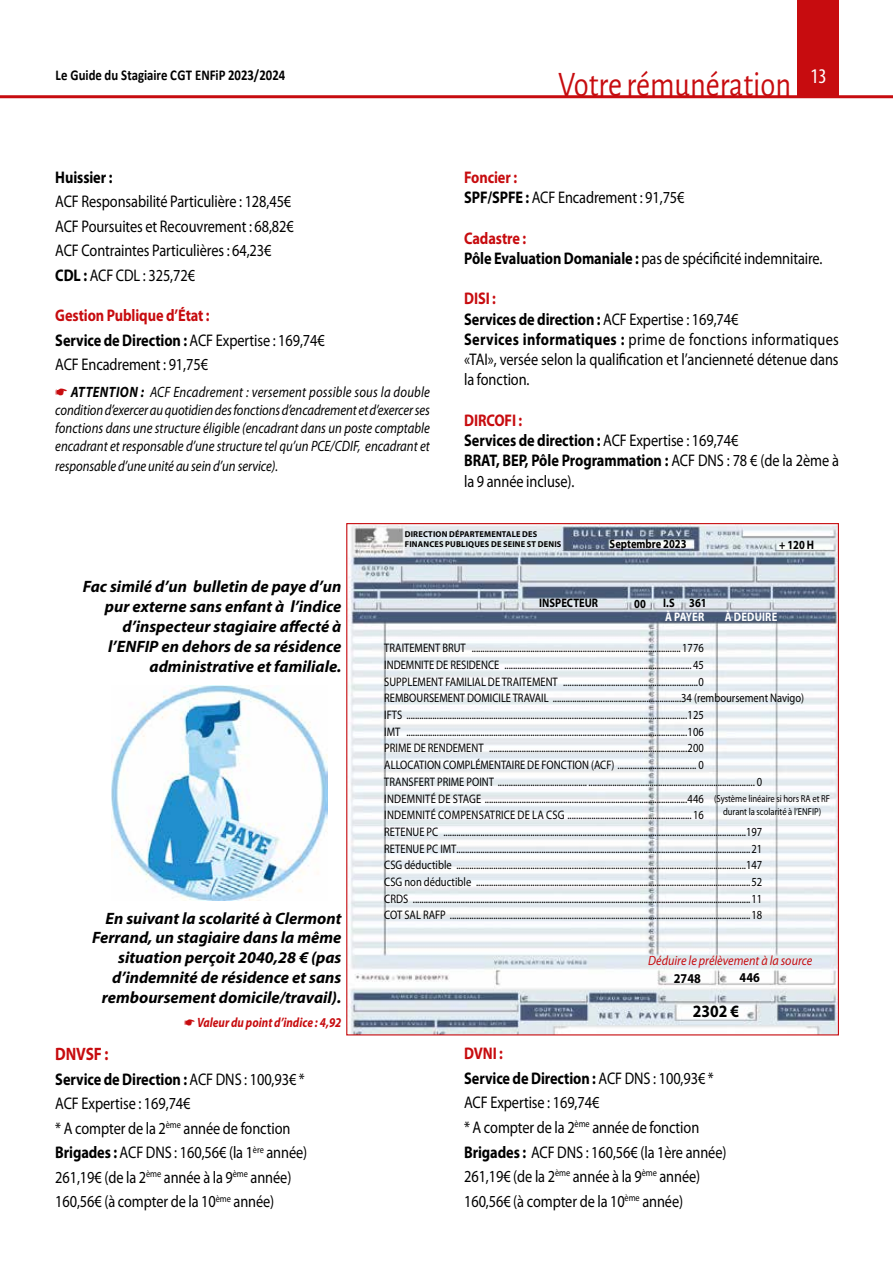
<style>
.page{position:relative;width:893px;height:1263px;background:#fff}
.page>*{position:absolute;margin:0;border:0;box-sizing:border-box;transform-origin:0 0}
.t1{font:36px "Alegreya Sans";color:#c70c0f;scale:.85 1}
.t2{font:condensed 21px "Myriad Pro";color:#fff}
.t3{font:700 18px "Myriad Pro";letter-spacing:-.005em;color:#c70c0f;scale:.85 1}
.t4{font:700 17.4px "Myriad Pro";color:#000;scale:.9 1}
.t5{font:16.8px/24.5px "Myriad Pro";letter-spacing:-.005em;color:#000;scale:.85 1}
.t6{font:700 16.8px "Myriad Pro";letter-spacing:-.005em;color:#000;scale:.85 1}
.t7{font:italic 700 16.5px/19.8px "Myriad Pro";color:#000;text-align:right}
.t8{font:italic 15px/18px "Myriad Pro";color:#000;text-align:justify;scale:.85 1}
.t9{font:700 15px "Calibri";color:#000;scale:.85 1}
.t10{font:italic 13.5px "Myriad Pro";color:#c70c0f;scale:.9 1}
.t11{font:italic 700 13.5px "Myriad Pro";color:#c70c0f;scale:.85 1}
.t12{font:700 13.5px "Myriad Pro";color:#000;scale:.9 1}
.t13{font:12.3px/16.6px "Myriad Pro";color:#000;scale:.85 1}
.t14{font:700 12.3px "Myriad Pro";color:#000;scale:.85 1}
.t15{font:700 12.3px "Myriad Pro";letter-spacing:.02em;color:#fff;scale:.85 1}
.t16{font:10.2px/13.5px "Myriad Pro";color:#000;text-align:center;scale:.85 1}
.t17{font:700 8.55px/10.2px "Myriad Pro";letter-spacing:.02em;color:#000}
.s1{font-weight:700}
.s2{font-weight:700;color:#c70c0f}
</style>
<div class="page">
<div style="left:798px;top:0;width:41px;height:96px;background:#c70c0f"></div>
<hr style="left:0;top:95px;width:893px;height:3px;background:#c70c0f">
<img style="left:348px;top:525px;width:489px;height:508px">
<img style="left:112px;top:685px;width:215px;height:216px">
<p class="t9" style="left:56px;top:65px;width:272px">Le Guide du Stagiaire CGT ENFiP 2023/2024</p>
<h2 class="t2" style="left:810px;top:63px;width:18px">13</h2>
<h1 class="t1" style="left:558px;top:60px;width:276px">Votre rémunération</h1>
<h3 class="t6" style="left:55px;top:166px;width:69px">Huissier :</h3>
<h3 class="t5" style="left:55px;top:189px;width:282px">ACF Responsabilité Particulière : 128,45€ ACF Poursuites et Recouvrement : 68,82€ ACF Contraintes Particulières : 64,23€ <span class="s1">CDL :</span> ACF CDL : 325,72€</h3>
<h3 class="t5" style="left:55px;top:303px;width:319px"><span class="s2">Gestion Publique d’État :<br></span><span class="s1">Service de Direction :</span> ACF Expertise : 169,74€<br>ACF Encadrement : 91,75€</h3>
<p class="t8" style="left:55px;top:382px;width:442px;text-indent:15px"><span class="s1">ATTENTION :</span> ACF Encadrement : versement possible sous la double condition d’exercer au quotidien des fonctions d’encadrement et d’exercer ses fonctions dans une structure éligible (encadrant dans un poste comptable encadrant et responsable d’une structure tel qu’un PCE/CDIF, encadrant et</p>
<p class="t8" style="left:55px;top:457px;width:264px">responsable d’une unité au sein d’un service).</p>
<h3 class="t5" style="left:464px;top:167px;width:261px;line-height:20.2px"><span class="s2">Foncier :<br></span><span class="s1">SPF/SPFE :</span> ACF Encadrement : 91,75€</h3>
<h3 class="t5" style="left:464px;top:227px;width:423px;line-height:20.2px"><span class="s2">Cadastre :<br></span><span class="s1">Pôle Evaluation Domaniale :</span> pas de spécificité indemnitaire.</h3>
<h3 class="t5" style="left:464px;top:288px;width:442px;line-height:20.2px"><span class="s2">DISI :<br></span><span class="s1">Services de direction :</span> ACF Expertise : 169,74€<br><span class="s1">Services informatiques :</span> prime de fonctions informatiques «TAI», versée selon la qualification et l’ancienneté détenue dans la fonction.</h3>
<h3 class="t5" style="left:464px;top:410px;width:442px;line-height:20.2px"><span class="s2">DIRCOFI :<br></span><span class="s1">Services de direction :</span> ACF Expertise : 169,74€<br><span class="s1">BRAT, BEP, Pôle Programmation :</span> ACF DNS : 78 € (de la 2ème à la 9 année incluse).</h3>
<h3 class="t7" style="left:83px;top:576px;width:260px">Fac similé d’un bulletin de paye d’un pur externe sans enfant à l’indice d’inspecteur stagiaire affecté à l’ENFIP en dehors de sa résidence administrative et familiale.</h3>
<h3 class="t7" style="left:92px;top:907px;width:251px">En suivant la scolarité à Clermont Ferrand, un stagiaire dans la même situation perçoit 2040,28 € (pas d’indemnité de résidence et sans remboursement domicile/travail).</h3>
<p class="t11" style="left:197px;top:1013px;width:171px">Valeur du point d’indice : 4,92</p>
<h3 class="t3" style="left:55px;top:1042px;width:64px">DNVSF :</h3>
<h3 class="t5" style="left:55px;top:1067px;width:298px"><span class="s1">Service de Direction :</span> ACF DNS : 100,93€ * ACF Expertise : 169,74€<br>* A compter de la 2<sup>ème</sup> année de fonction <span class="s1">Brigades :</span> ACF DNS : 160,56€ (la 1<sup>ère</sup> année)<br>261,19€ (de la 2<sup>ème</sup> année à la 9<sup>ème</sup> année)<br>160,56€ (à compter de la 10<sup>ème</sup> année)</h3>
<p class="t17" style="left:405px;top:529px;width:158px">DIRECTION DÉPARTEMENTALE DES<br>FINANCES PUBLIQUES DE SEINE ST DENIS</p>
<p class="t14" style="left:609px;top:536px;width:92px">Septembre 2023</p>
<p class="t14" style="left:779px;top:537px;width:43px">+ 120 H</p>
<p class="t14" style="left:539px;top:595px;width:71px">INSPECTEUR</p>
<p class="t14" style="left:634px;top:595px;width:15px">00</p>
<p class="t14" style="left:663px;top:595px;width:53px">I.S 361</p>
<p class="t15" style="left:665px;top:609px;width:48px">À PAYER</p>
<p class="t15" style="left:725px;top:609px;width:63px">À DEDUIRE</p>
<p class="t13" style="left:384px;top:640px;width:495px">TRAITEMENT BRUT ................................................................................................ 1776<br>INDEMNITE DE RESIDENCE ...................................................................................... 45<br>SUPPLEMENT FAMILIAL DE TRAITEMENT ..............................................................0<br>REMBOURSEMENT DOMICILE TRAVAIL ...........................................................34 (remboursement Navigo)<br>IFTS .................................................................................................................................125<br>IMT .................................................................................................................................106<br>PRIME DE RENDEMENT ...........................................................................................200<br>ALLOCATION COMPLÉMENTAIRE DE FONCTION (ACF) .................................... 0<br>TRANSFERT PRIME POINT ......................................... ............................................................................ 0<br>INDEMNITÉ DE STAGE .............................................................................................446<br>INDEMNITÉ COMPENSATRICE DE LA CSG ......................................................... 16<br>RETENUE PC ...........................................................................................................................................197<br>RETENUE PC IMT.......................................................................................................................................21<br>CSG déductible .....................................................................................................................................147<br>CSG non déductible ..............................................................................................................................52<br>CRDS ...........................................................................................................................................................11<br>COT SAL RAFP ..........................................................................................................................................18</p>
<p class="t16" style="left:714px;top:791px;width:138px">(Système linéaire si hors RA et RF durant la scolarité à l’ENFIP)</p>
<p class="t10" style="left:648px;top:952px;width:184px">Déduire le prélèvement à la source</p>
<p class="t12" style="left:674px;top:969px;width:31px">2748</p>
<p class="t12" style="left:740px;top:968px;width:24px">446</p>
<h3 class="t4" style="left:693px;top:1000px;width:53px">2302 €</h3>
<h3 class="t5" style="left:464px;top:1041px;width:310px"><span class="s2">DVNI :<br></span><span class="s1">Service de Direction :</span> ACF DNS : 100,93€ *<br>ACF Expertise : 169,74€<br>* A compter de la 2<sup>ème</sup> année de fonction<br><span class="s1">Brigades :</span> ACF DNS : 160,56€ (la 1ère année)<br>261,19€ (de la 2<sup>ème</sup> année à la 9<sup>ème</sup> année)<br>160,56€ (à compter de la 10<sup>ème</sup> année)</h3>
</div>
